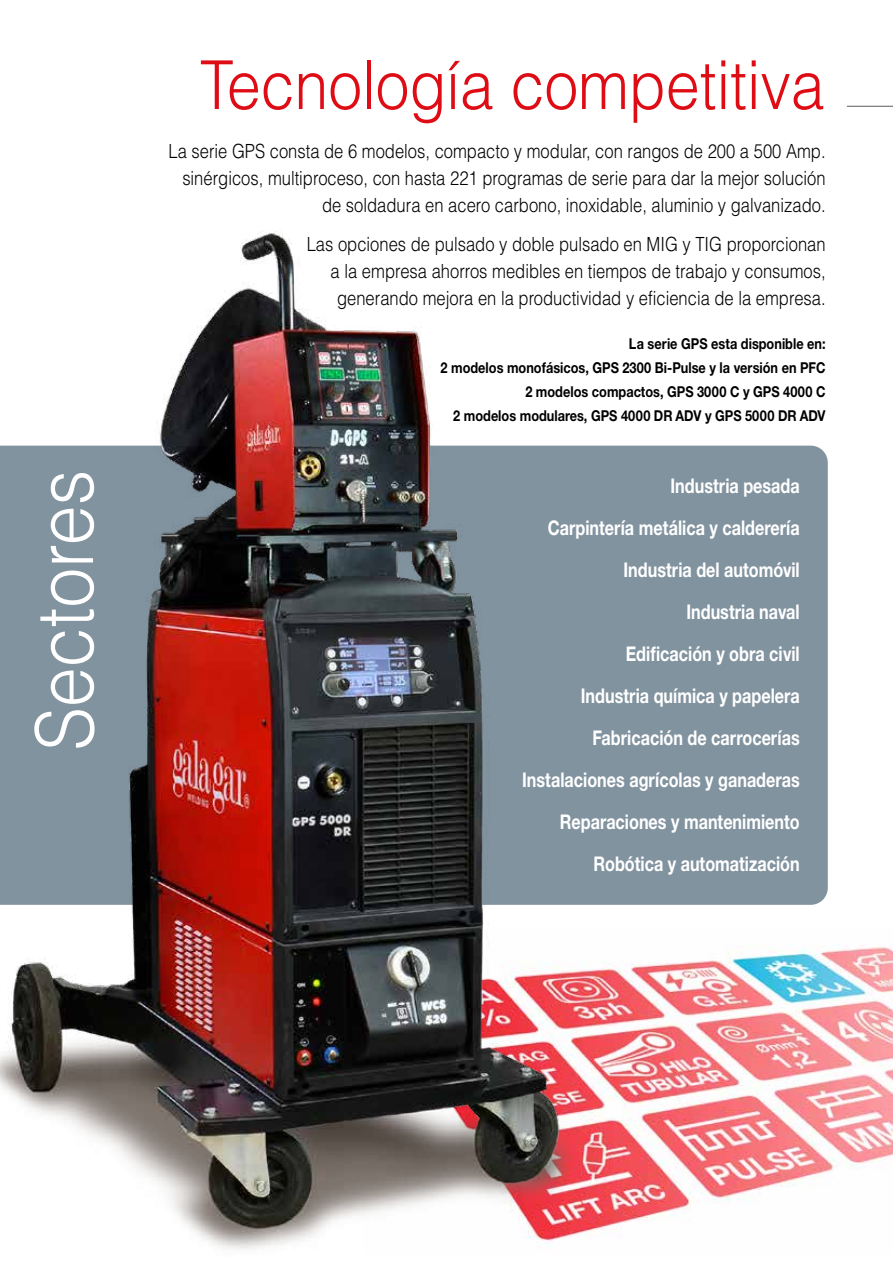
<style>
.page{position:relative;width:893px;height:1263px;background:#fff}
.page>*{position:absolute;margin:0;border:0;box-sizing:border-box;transform-origin:0 0}
.t1{font:300 79.5px "Helvetica";color:#fff;scale:.9 1}
.t2{font:300 67.5px "Helvetica";color:#de0c15;scale:.9 1}
.t3{font:700 20.25px/42px "Helvetica Neue CE";color:#fff;text-align:right;scale:.8 1}
.t4{font:300 19.5px/27px "Helvetica";color:#000;text-align:right;scale:.85 1}
.t5{font:700 15px/24px "Helvetica Neue CE";color:#000;text-align:right;scale:.85 1}
</style>
<div class="page">
<img style="left:576px;top:946px;width:317px;height:290px">
<div style="left:576px;top:446px;width:252px;height:459px;background:#8293a0"></div>
<img style="left:0;top:231px;width:576px;height:1019px">
<h2 class="t2" style="left:200px;top:43px;width:696px">Tecnología competitiva</h2>
<p class="t4" style="left:168px;top:138px;width:775px">La serie GPS consta de 6 modelos, compacto y modular, con rangos de 200 a 500 Amp. sinérgicos, multiproceso, con hasta 221 programas de serie para dar la mejor solución de soldadura en acero carbono, inoxidable, aluminio y galvanizado.</p>
<p class="t4" style="left:307px;top:231px;width:612px">Las opciones de pulsado y doble pulsado en MIG y TIG proporcionan a la empresa ahorros medibles en tiempos de trabajo y consumos, generando mejora en la productividad y eficiencia de la empresa.</p>
<p class="t5" style="left:440px;top:332px;width:455px">La serie GPS esta disponible en:<br>2 modelos monofásicos, GPS 2300 Bi-Pulse y la versión en PFC 2 modelos compactos, GPS 3000 C y GPS 4000 C<br>2 modelos modulares, GPS 4000 DR ADV y GPS 5000 DR ADV</p>
<h1 class="t1" style="left:15px;top:751px;width:314px;rotate:-90deg">Sectores</h1>
<p class="t3" style="left:522px;top:465px;width:349px">Industria pesada<br>Carpintería metálica y calderería<br>Industria del automóvil<br>Industria naval<br>Edificación y obra civil<br>Industria química y papelera<br>Fabricación de carrocerías<br>Instalaciones agrícolas y ganaderas<br>Reparaciones y mantenimiento<br>Robótica y automatización</p>
</div>
